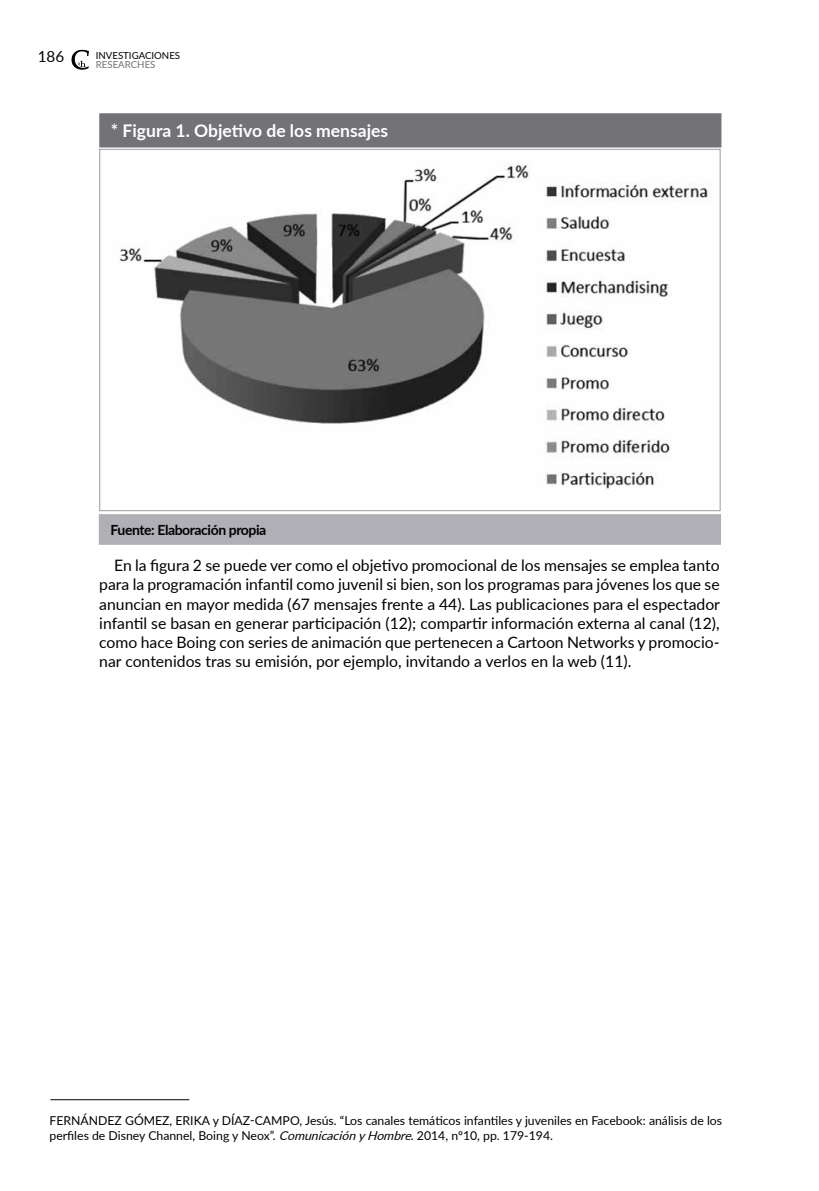
<style>
.page{position:relative;width:819px;height:1191px;background:#fff}
.page>*{position:absolute;margin:0;border:0;box-sizing:border-box;transform-origin:0 0}
.t1{font:700 17.5px "Lato";color:#fff}
.t2{font:15.75px/19.2px "Lato";color:#000;text-align:justify}
.t3{font:15.22px "Lato";color:#000}
.t4{font:700 14px "Lato";letter-spacing:-.03em;color:#000}
.t5{font:12.25px/15.8px "Lato";color:#000}
.t6{font:9.62px "Lato";color:#000}
.t7{font:9.62px "Lato";color:#727277}
.s1{font-style:italic}
</style>
<div class="page">
<svg style="left:71px;top:50px;width:18px;height:20px"></svg>
<hr style="left:50px;top:1099px;width:139px;height:1px;background:#000">
<div style="left:100px;top:515px;width:620px;height:29px;background:#b0afb5"></div>
<div style="left:99px;top:514px;width:622px;height:31px;border:2px solid #b0afb5"></div>
<img style="left:119px;top:163px;width:589px;height:327px">
<div style="left:100px;top:114px;width:620px;height:33px;background:#727277"></div>
<div style="left:99px;top:113px;width:622px;height:34px;border:2px solid #727277"></div>
<p class="t3" style="left:38px;top:46px;width:28px">186</p>
<p class="t6" style="left:96px;top:48px;width:86px">investigaciones</p>
<p class="t7" style="left:96px;top:58px;width:61px">Researches</p>
<p class="t1" style="left:111px;top:118px;width:279px">* Figura 1. Objetivo de los mensajes</p>
<p class="t4" style="left:110px;top:520px;width:157px">Fuente: Elaboración propia</p>
<p class="t2" style="left:99px;top:555px;width:622px;text-indent:15px">En la figura 2 se puede ver como el objetivo promocional de los mensajes se emplea tanto para la programación infantil como juvenil si bien, son los programas para jóvenes los que se anuncian en mayor medida (67 mensajes frente a 44). Las publicaciones para el espectador infantil se basan en generar participación (12); compartir información externa al canal (12), como hace Boing con series de animación que pertenecen a Cartoon Networks y promocio&shy;nar contenidos tras su emisión, por ejemplo, invitando a verlos en la web (11).</p>
<p class="t5" style="left:49px;top:1111px;width:674px">FERNÁN DEZ GÓMEZ, Erika y Díaz-Campo, Jesús. “Los canales temáticos infantiles y juveniles en Facebook: análisis de los perfiles de Disney Channel, Boing y Neox”. <span class="s1">ComunicaciónyHombre</span>. 2014, nº10, pp. 179-194.</p>
</div>
